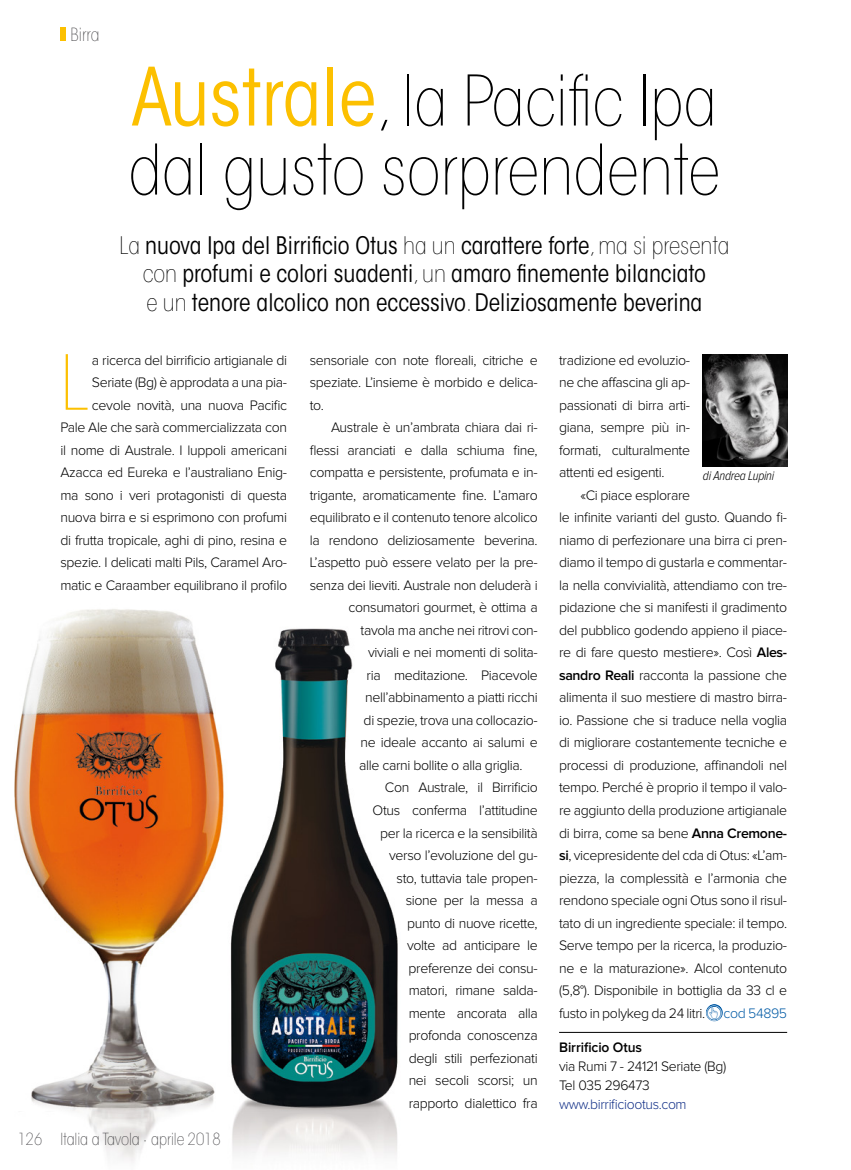
<style>
.page{position:relative;width:851px;height:1170px;background:#fff}
.page>*{position:absolute;margin:0;border:0;box-sizing:border-box;transform-origin:0 0}
.t1{font:200 condensed 75px "ITC Avant Garde Std";color:#fcc000}
.t2{font:200 condensed 69px/69px "ITC Avant Garde Std";color:#000}
.t3{font:condensed 24px/28.5px "ITC Avant Garde Std";color:#000;text-align:center}
.t4{font:200 condensed 18px "ITC Avant Garde Std";letter-spacing:-.005em;color:#3e3d40}
.t5{font:200 condensed 16.5px "ITC Avant Garde Std";letter-spacing:-.005em;color:#3e3d40}
.t6{font:300 14.25px/22.5px "Proxima Nova";letter-spacing:-.025em;color:#000;text-align:justify}
.t7{font:300 14.25px "Proxima Nova";letter-spacing:-.025em;color:#112f87}
.t8{font:600 14.25px "Proxima Nova";letter-spacing:-.005em;color:#000}
.t9{font:italic 300 13.35px "Proxima Nova Cond";letter-spacing:-.02em;color:#000;scale:.96 1}
.s1{font-weight:400;font-size:79.5px;color:#fcc000}
.s2{font-weight:200}
.s3{color:#000}
.s4{font-weight:600}
.s5{font-family:"Dito A";font-weight:400;color:#fff}
.s6{color:#005aa5}
</style>
<div class="page">
<div style="left:60px;top:28px;width:5px;height:13px;background:#fcc000"></div>
<img style="left:14px;top:609px;width:384px;height:553px">
<svg style="left:705px;top:1004px;width:18px;height:18px"></svg>
<hr style="left:559px;top:1032px;width:228px;height:1px;background:#000">
<img style="left:702px;top:355px;width:85px;height:111px">
<p class="t4" style="left:71px;top:24px;width:30px">Birra</p>
<h2 class="t2" style="left:128px;top:68px;width:593px"><span class="s1">Australe</span>, la Pacific Ipa dal gusto sorprendente</h2>
<h3 class="t3" style="left:119px;top:231px;width:611px"><span class="s2">La</span> nuova Ipa del Birrificio Otus <span class="s2">ha un</span> carattere forte<span class="s2">, ma si presenta con</span> profumi e colori suadenti<span class="s2">, un</span> amaro finemente bilanciato<br><span class="s2">e un</span> tenore alcolico non eccessivo<span class="s2">.</span> Deliziosamente beverina</h3>
<h1 class="t1" style="left:60px;top:339px;width:29px">L</h1>
<p class="t6" style="left:60px;top:349px;width:228px;text-align:right">a ricerca del birrificio artigianale di Seriate (Bg) è approdata a una pia&shy;cevole novità, una nuova Pacific<br>Pale Ale che sarà commercializzata con il nome di Australe. I luppoli americani Azacca ed Eureka e l’australiano Enig&shy;ma sono i veri protagonisti di questa nuova birra e si esprimono con profumi di frutta tropicale, aghi di pino, resina e spezie. I delicati malti Pils, Caramel Aro&shy;matic e Caraamber equilibrano il profilo</p>
<p class="t6" style="left:310px;top:349px;width:229px">sensoriale con note floreali, citriche e speziate. L’insieme è morbido e delica&shy;to.</p>
<p class="t6" style="left:331px;top:417px;width:208px">Australe è un’ambrata chiara dai ri-</p>
<p class="t6" style="left:310px;top:439px;width:229px">flessi aranciati e dalla schiuma fine,</p>
<p class="t6" style="left:310px;top:462px;width:229px">compatta e persistente, profumata e in-</p>
<p class="t6" style="left:310px;top:484px;width:229px">trigante, aromaticamente fine. L’amaro</p>
<p class="t6" style="left:310px;top:507px;width:229px">equilibrato e il contenuto tenore alcolico</p>
<p class="t6" style="left:310px;top:529px;width:229px">la rendono deliziosamente beverina.</p>
<p class="t6" style="left:310px;top:552px;width:229px">L’aspetto può essere velato per la pre-</p>
<p class="t6" style="left:310px;top:574px;width:229px">senza dei lieviti. Australe non deluderà i</p>
<p class="t6" style="left:348px;top:597px;width:191px">consumatori gourmet, è ottima a</p>
<p class="t6" style="left:360px;top:619px;width:178px">tavola ma anche nei ritrovi con-</p>
<p class="t6" style="left:368px;top:642px;width:171px">viviali e nei momenti di solita-</p>
<p class="t6" style="left:366px;top:664px;width:172px">ria meditazione. Piacevole</p>
<p class="t6" style="left:365px;top:687px;width:174px">nell’abbinamento a piatti ricchi</p>
<p class="t6" style="left:363px;top:709px;width:175px">di spezie, trova una collocazio-</p>
<p class="t6" style="left:360px;top:732px;width:178px">ne ideale accanto ai salumi e</p>
<p class="t6" style="left:359px;top:754px;width:165px">alle carni bollite o alla griglia.</p>
<p class="t6" style="left:385px;top:777px;width:154px">Con Australe, il Birrificio</p>
<p class="t6" style="left:372px;top:799px;width:167px">Otus conferma l’attitudine</p>
<p class="t6" style="left:380px;top:822px;width:159px">per la ricerca e la sensibilità</p>
<p class="t6" style="left:389px;top:844px;width:150px">verso l’evoluzione del gu-</p>
<p class="t6" style="left:396px;top:867px;width:143px">sto, tuttavia tale propen-</p>
<p class="t6" style="left:405px;top:889px;width:134px">sione per la messa a</p>
<p class="t6" style="left:407px;top:912px;width:132px">punto di nuove ricette,</p>
<p class="t6" style="left:407px;top:934px;width:132px">volte ad anticipare le</p>
<p class="t6" style="left:408px;top:957px;width:131px">preferenze dei consu-</p>
<p class="t6" style="left:408px;top:979px;width:131px">matori, rimane salda-</p>
<p class="t6" style="left:408px;top:1002px;width:130px">mente ancorata alla</p>
<p class="t6" style="left:408px;top:1024px;width:130px">profonda conoscenza</p>
<p class="t6" style="left:408px;top:1047px;width:130px">degli stili perfezionati</p>
<p class="t6" style="left:408px;top:1069px;width:131px">nei secoli scorsi; un</p>
<p class="t6" style="left:408px;top:1092px;width:131px">rapporto dialettico fra</p>
<p class="t5" style="left:18px;top:1129px;width:204px">126 Italia a Tavola <span class="s3">·</span> aprile 2018</p>
<p class="t6" style="left:559px;top:349px;width:132px">tradizione ed evoluzio&shy;ne che affascina gli ap&shy;passionati di birra arti&shy;giana, sempre più in&shy;formati, culturalmente attenti ed esigenti.</p>
<p class="t6" style="left:559px;top:484px;width:229px;text-align:left;text-indent:21px">«Ci piace esplorare<br>le infinite varianti del gusto. Quando fi&shy;niamo di perfezionare una birra ci pren&shy;diamo il tempo di gustarla e commentar&shy;la nella convivialità, attendiamo con tre&shy;pidazione che si manifesti il gradimento del pubblico godendo appieno il piace&shy;re di fare questo mestiere». Così <span class="s4">Ales&shy;sandro Reali</span> racconta la passione che alimenta il suo mestiere di mastro birra&shy;io. Passione che si traduce nella voglia di migliorare costantemente tecniche e processi di produzione, affinandoli nel tempo. Perché è proprio il tempo il valo&shy;re aggiunto della produzione artigianale di birra, come sa bene <span class="s4">Anna Cremone&shy;si</span>, vicepresidente del cda di Otus: «L’am&shy;piezza, la complessità e l’armonia che rendono speciale ogni Otus sono il risul&shy;tato di un ingrediente speciale: il tempo.<br>Serve tempo per la ricerca, la produzio&shy;ne e la maturazione». Alcol contenuto (5,8°). Disponibile in bottiglia da 33 cl e fusto in polykeg da 24 litri. <span class="s5">B</span> <span class="s6">cod 54895</span></p>
<p class="t8" style="left:559px;top:1041px;width:84px">Birrificio Otus</p>
<p class="t6" style="left:559px;top:1057px;width:169px;line-height:18.8px">via Rumi 7 - 24121 Seriate (Bg)<br>Tel 035 296473</p>
<p class="t7" style="left:559px;top:1097px;width:129px">www.birrificiootus.com</p>
<p class="t9" style="left:702px;top:469px;width:76px">di Andrea Lupini</p>
</div>
